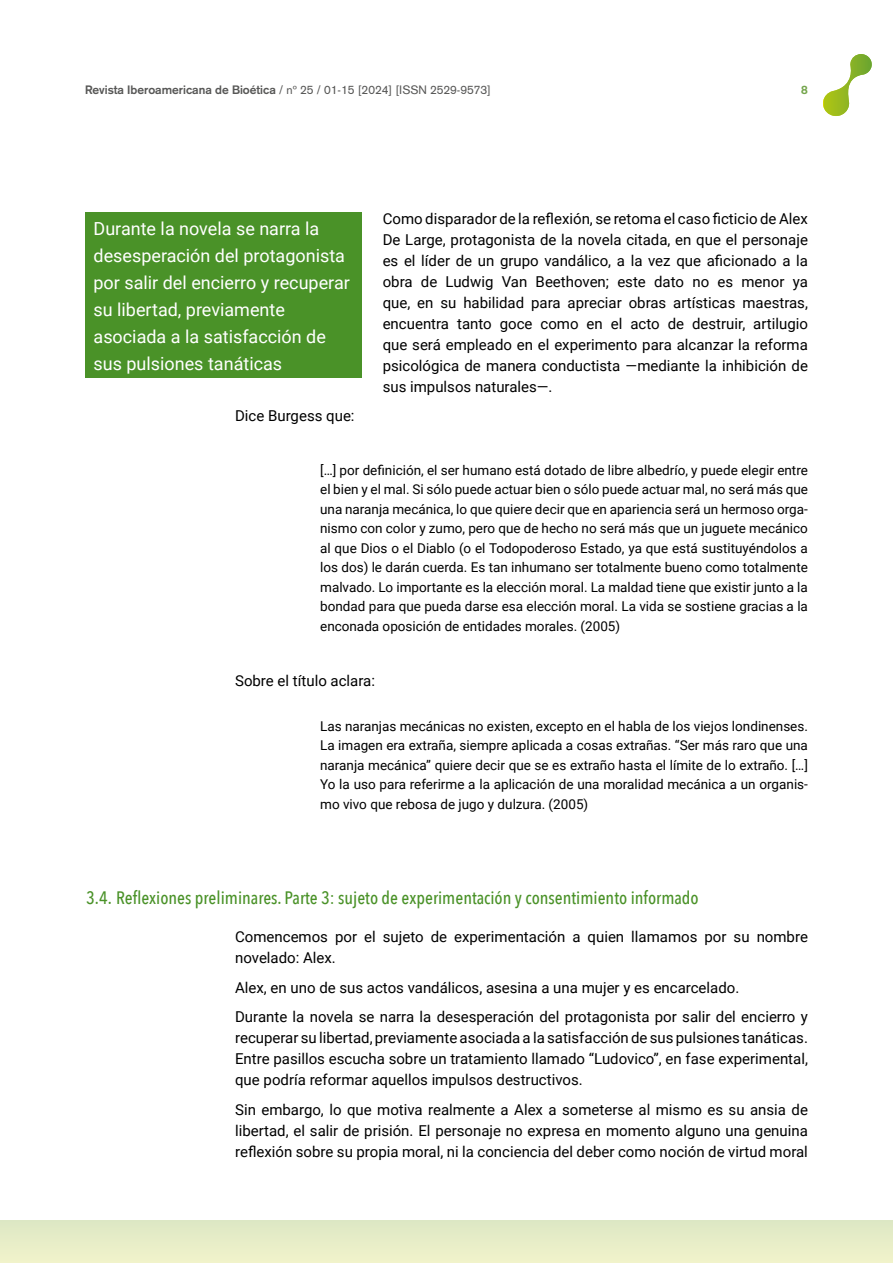
<style>
.page{position:relative;width:893px;height:1263px;background:#fff}
.page>*{position:absolute;margin:0;border:0;box-sizing:border-box;transform-origin:0 0}
.t1{font:18px/27px "Roboto";color:#fff}
.t2{font:500 18px "Avenir Next Condensed";color:#4a9228}
.t3{font:15px/21px "Roboto";color:#000;text-align:justify}
.t4{font:13.5px/19.5px "Roboto";color:#000;text-align:justify}
.t5{font:12px "Akzidenz Grotesk";color:#575756}
.t6{font:700 12px "Akzidenz Grotesk";color:#74a54c}
.s1{font-weight:700}
</style>
<div class="page">
<div style="left:0;top:1220px;width:893px;height:43px;background:#e7edc8"></div>
<svg style="left:823px;top:54px;width:49px;height:62px"></svg>
<div style="left:85px;top:213px;width:276px;height:165px;background:#4a9228"></div>
<p class="t5" style="left:85px;top:83px;width:407px"><span class="s1">Revista Iberoamericana de Bioética</span> / nº 25 / 01-15 [2024] [ISSN 2529-9573]</p>
<p class="t6" style="left:801px;top:83px;width:8px">8</p>
<p class="t1" style="left:94px;top:214px;width:258px">Durante la novela se narra la desesperación del protagonista por salir del encierro y recuperar su libertad, previamente asociada a la satisfacción de sus pulsiones tanáticas</p>
<p class="t3" style="left:383px;top:207px;width:427px">Como disparador de la reflexión, se retoma el caso ficticio de Alex De Large, protagonista de la novela citada, en que el personaje es el líder de un grupo vandálico, a la vez que aficionado a la obra de Ludwig Van Beethoven; este dato no es menor ya que, en su habilidad para apreciar obras artísticas maestras, encuentra tanto goce como en el acto de destruir, artilugio que será empleado en el experimento para alcanzar la reforma psicológica de manera conductista —mediante la inhibición de sus impulsos naturales—.</p>
<p class="t3" style="left:235px;top:405px;width:121px">Dice Burgess que:</p>
<p class="t4" style="left:320px;top:460px;width:489px">[…] por definición, el ser humano está dotado de libre albedrío, y puede elegir entre el bien y el mal. Si sólo puede actuar bien o sólo puede actuar mal, no será más que una naranja mecánica, lo que quiere decir que en apariencia será un hermoso orga&shy;nismo con color y zumo, pero que de hecho no será más que un juguete mecánico al que Dios o el Diablo (o el Todopoderoso Estado, ya que está sustituyéndolos a los dos) le darán cuerda. Es tan inhumano ser totalmente bueno como totalmente malvado. Lo importante es la elección moral. La maldad tiene que existir junto a la bondad para que pueda darse esa elección moral. La vida se sostiene gracias a la enconada oposición de entidades morales. (2005)</p>
<p class="t3" style="left:235px;top:669px;width:141px">Sobre el título aclara:</p>
<p class="t4" style="left:320px;top:716px;width:489px">Las naranjas mecánicas no existen, excepto en el habla de los viejos londinenses.<br>La imagen era extraña, siempre aplicada a cosas extrañas. “Ser más raro que una naranja mecánica” quiere decir que se es extraño hasta el límite de lo extraño. […] Yo la uso para referirme a la aplicación de una moralidad mecánica a un organis&shy;mo vivo que rebosa de jugo y dulzura. (2005)</p>
<p class="t2" style="left:86px;top:887px;width:614px">3.4. Reflexiones preliminares. Parte 3: sujeto de experimentación y consentimiento informado</p>
<p class="t3" style="left:235px;top:926px;width:574px">Comencemos por el sujeto de experimentación a quien llamamos por su nombre novelado: Alex.</p>
<p class="t3" style="left:235px;top:972px;width:574px;line-height:29.5px">Alex, en uno de sus actos vandálicos, asesina a una mujer y es encarcelado.<br>Durante la novela se narra la desesperación del protagonista por salir del encierro y</p>
<p class="t3" style="left:235px;top:1027px;width:574px">recuperar su libertad, previamente asociada a la satisfacción de sus pulsiones tanáticas.<br>Entre pasillos escucha sobre un tratamiento llamado “Ludovico”, en fase experimental, que podría reformar aquellos impulsos destructivos.</p>
<p class="t3" style="left:235px;top:1098px;width:574px">Sin embargo, lo que motiva realmente a Alex a someterse al mismo es su ansia de libertad, el salir de prisión. El personaje no expresa en momento alguno una genuina reflexión sobre su propia moral, ni la conciencia del deber como noción de virtud moral</p>
</div>
